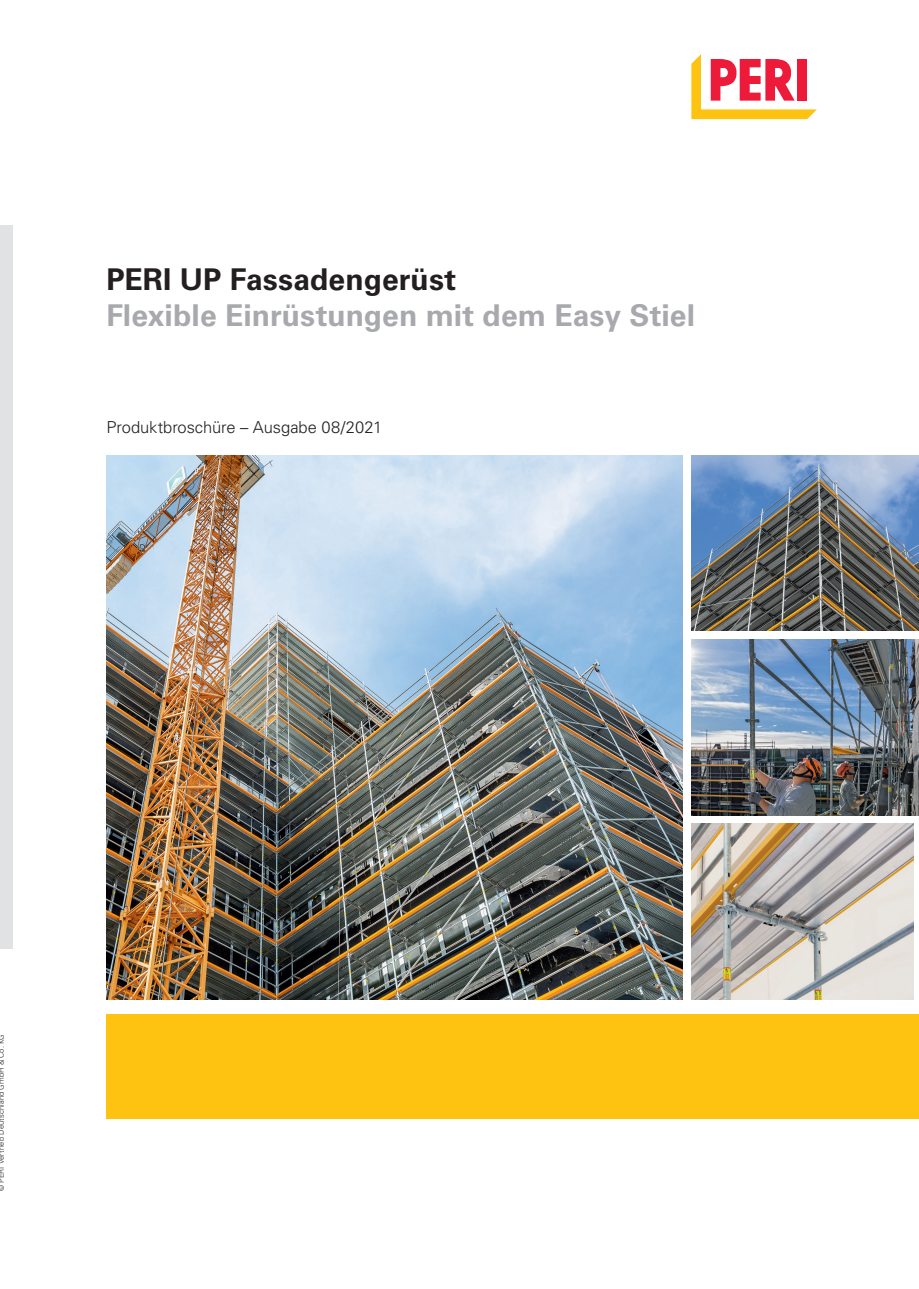
<style>
.page{position:relative;width:919px;height:1289px;background:#fff}
.page>*{position:absolute;margin:0;border:0;box-sizing:border-box;transform-origin:0 0}
.t1{font:700 30px "Univers LT Pro";color:#a8a9ad}
.t2{font:700 30px "Univers LT Pro";letter-spacing:.005em;color:#231f20}
.t3{font:300 16.5px "Univers LT Pro";letter-spacing:-.005em;color:#231f20}
.t4{font:300 7.5px "Univers LT Pro";letter-spacing:.02em;color:#231f20}
</style>
<div class="page">
<div style="left:106px;top:1014px;width:812px;height:104px;background:#fec210"></div>
<img style="left:106px;top:455px;width:576px;height:544px">
<img style="left:691px;top:455px;width:227px;height:176px">
<img style="left:691px;top:823px;width:222px;height:176px">
<img style="left:691px;top:639px;width:227px;height:176px">
<svg style="left:691px;top:54px;width:125px;height:65px"></svg>
<div style="left:797px;top:59px;width:10px;height:42px;background:#ed1a3a"></div>
<div style="left:0;top:225px;width:13px;height:723px;background:#e1e2e4"></div>
<p class="t2" style="left:106px;top:261px;width:351px">PERI UP Fassadengerüst</p>
<p class="t1" style="left:106px;top:297px;width:590px">Flexible Einrüstungen mit dem Easy Stiel</p>
<p class="t3" style="left:106px;top:418px;width:277px">Produktbroschüre – Ausgabe 08/2021</p>
<p class="t4" style="left:-3px;top:1191px;width:159px;rotate:-90deg">© PERI Vertrieb Deutschland GmbH &amp; Co. KG</p>
</div>
